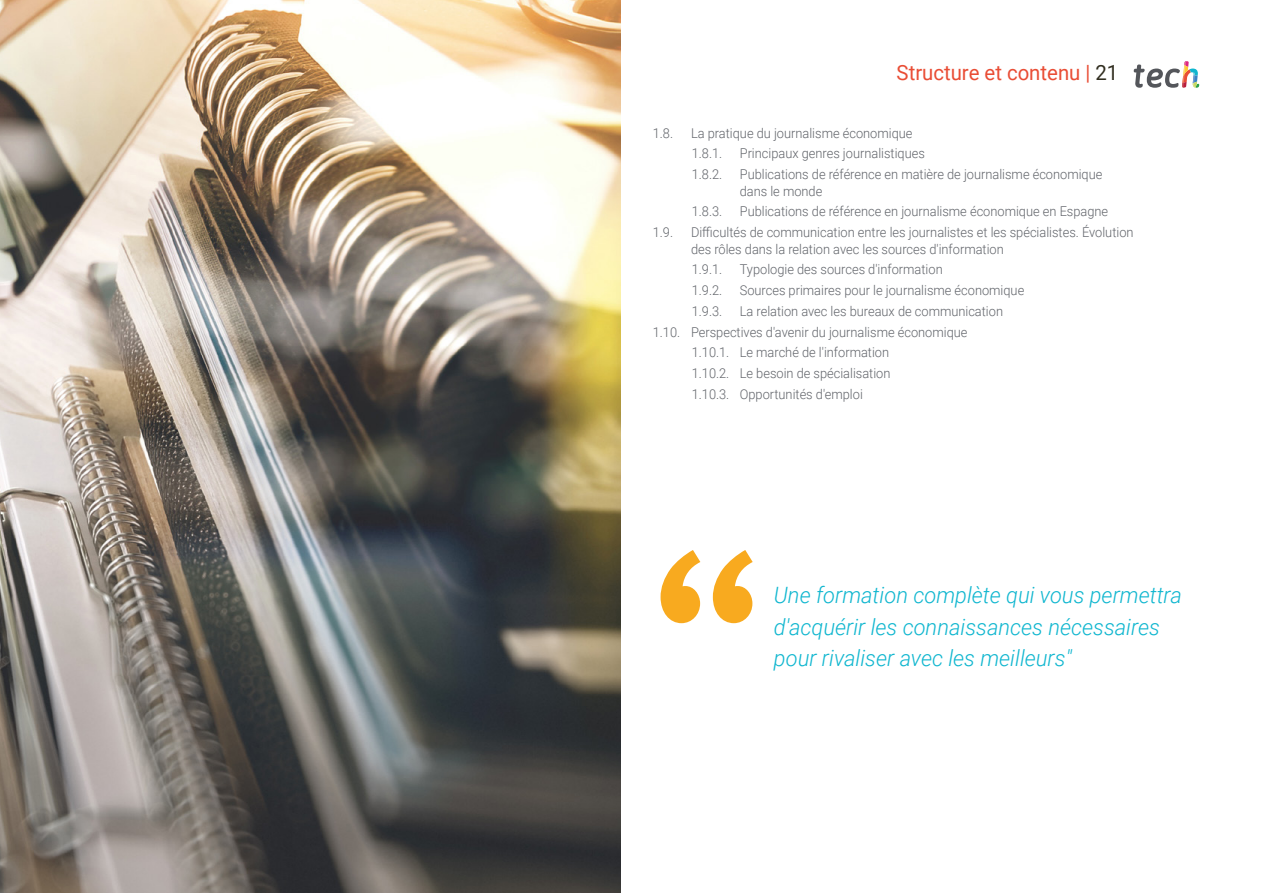
<style>
.page{position:relative;width:1263px;height:893px;background:#fff}
.page>*{position:absolute;margin:0;border:0;box-sizing:border-box;transform-origin:0 0}
.t1{font:italic 300 22.5px/31.5px "Roboto";color:#0fb6cf}
.t2{font:21px "Roboto";color:#e94d35}
.t3{font:300 13.5px/16.5px "Roboto";color:#61646a;scale:.95 1}
.s1{color:#312e20}
</style>
<div class="page">
<svg style="left:660px;top:550px;width:93px;height:73px"></svg>
<svg style="left:1134px;top:61px;width:65px;height:27px"></svg>
<img style="left:0;top:0;width:621px;height:893px">
<h2 class="t2" style="left:896px;top:58px;width:223px">Structure et contenu | <span class="s1">21</span></h2>
<p class="t3" style="left:653px;top:124px;width:23px">1.8.</p>
<p class="t3" style="left:691px;top:122px;width:235px;line-height:20.7px">La pratique du journalisme économique<br>1.8.1.</p>
<p class="t3" style="left:740px;top:145px;width:196px">Principaux genres journalistiques</p>
<p class="t3" style="left:692px;top:166px;width:34px">1.8.2.</p>
<p class="t3" style="left:740px;top:166px;width:383px">Publications de référence en matière de journalisme économique dans le monde</p>
<p class="t3" style="left:692px;top:203px;width:34px">1.8.3.</p>
<p class="t3" style="left:740px;top:203px;width:389px">Publications de référence en journalisme économique en Espagne</p>
<p class="t3" style="left:653px;top:224px;width:23px">1.9.</p>
<p class="t3" style="left:691px;top:224px;width:467px">Difficultés de communication entre les journalistes et les spécialistes. Évolution des rôles dans la relation avec les sources d'information</p>
<p class="t3" style="left:692px;top:261px;width:34px">1.9.1.</p>
<p class="t3" style="left:740px;top:261px;width:215px">Typologie des sources d'information</p>
<p class="t3" style="left:692px;top:282px;width:34px">1.9.2.</p>
<p class="t3" style="left:740px;top:282px;width:301px">Sources primaires pour le journalisme économique</p>
<p class="t3" style="left:692px;top:302px;width:34px">1.9.3.</p>
<p class="t3" style="left:740px;top:302px;width:279px">La relation avec les bureaux de communication</p>
<p class="t3" style="left:653px;top:323px;width:333px">1.10. Perspectives d'avenir du journalisme économique</p>
<p class="t3" style="left:692px;top:344px;width:209px">1.10.1. Le marché de l'information</p>
<p class="t3" style="left:692px;top:365px;width:211px">1.10.2. Le besoin de spécialisation</p>
<p class="t3" style="left:692px;top:385px;width:182px">1.10.3. Opportunités d'emploi</p>
<h1 class="t1" style="left:774px;top:579px;width:409px">Une formation complète qui vous permettra d'acquérir les connaissances nécessaires pour rivaliser avec les meilleurs"</h1>
</div>
